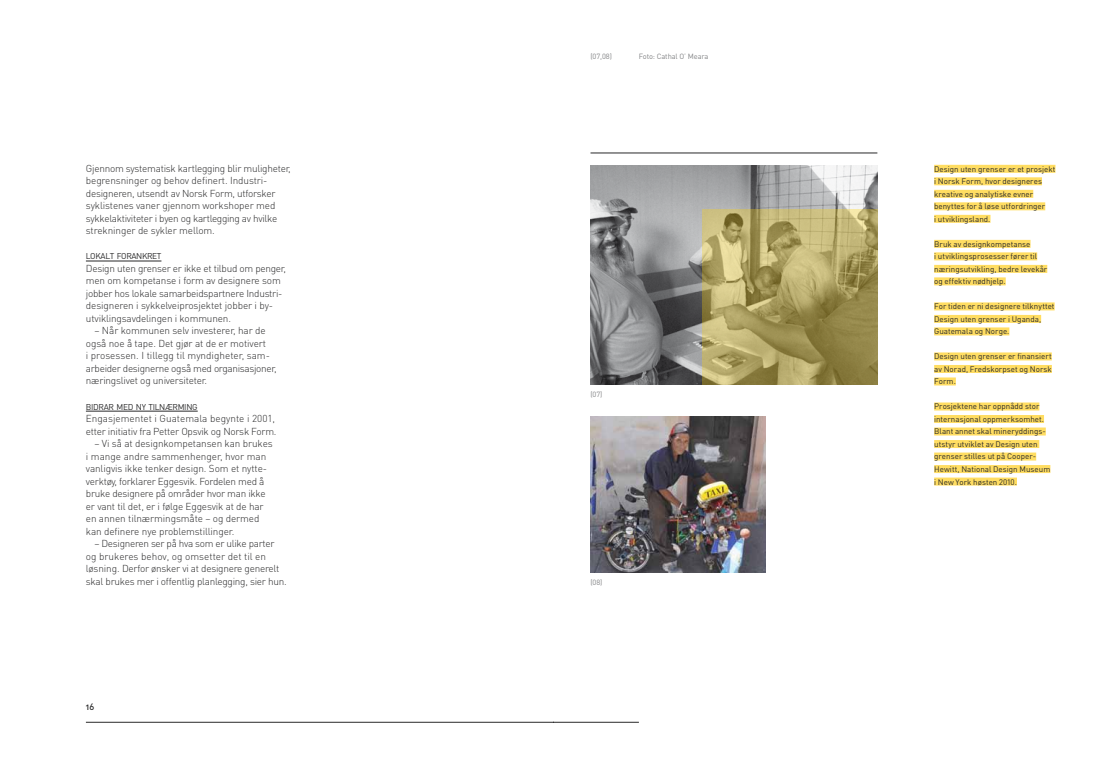
<style>
.page{position:relative;width:1106px;height:766px;background:#fff}
.page>*{position:absolute;margin:0;border:0;box-sizing:border-box;transform-origin:0 0}
.t1{font:300 10px/12.5px "DIN Pro";letter-spacing:-.02em;color:#282829}
.t2{font:500 9px "DIN Pro";color:#282829}
.t3{font:8.4px "DIN Pro";letter-spacing:-.035em;color:#282829}
.t4{font:8px/12.5px "DIN Pro";color:#282829}
.t5{font:7.5px "DIN Pro";letter-spacing:-.015em;color:#838486}
</style>
<div class="page">
<hr style="left:86px;top:721px;width:467px;height:1px;background:#282829">
<hr style="left:553px;top:721px;width:86px;height:1px;background:#282829">
<img style="left:590px;top:416px;width:175px;height:156px">
<hr style="left:86px;top:261px;width:75px;height:1px;background:#282829">
<hr style="left:86px;top:411px;width:112px;height:1px;background:#282829">
<img style="left:590px;top:165px;width:287px;height:219px">
<hr style="left:590px;top:153px;width:287px;height:1px;background:#282829">
<svg style="left:702px;top:209px;width:175px;height:175px;background:#ab9e61"></svg>
<div style="left:934px;top:165px;width:121px;height:8px;background:#ffdd62"></div>
<div style="left:934px;top:177px;width:108px;height:8px;background:#ffdd62"></div>
<div style="left:934px;top:190px;width:99px;height:8px;background:#ffdd62"></div>
<div style="left:934px;top:202px;width:111px;height:8px;background:#ffdd62"></div>
<div style="left:934px;top:215px;width:56px;height:8px;background:#ffdd62"></div>
<div style="left:934px;top:240px;width:96px;height:8px;background:#ffdd62"></div>
<div style="left:934px;top:252px;width:103px;height:8px;background:#ffdd62"></div>
<div style="left:934px;top:265px;width:113px;height:8px;background:#ffdd62"></div>
<div style="left:934px;top:277px;width:71px;height:8px;background:#ffdd62"></div>
<div style="left:934px;top:302px;width:120px;height:8px;background:#ffdd62"></div>
<div style="left:934px;top:315px;width:107px;height:8px;background:#ffdd62"></div>
<div style="left:934px;top:327px;width:75px;height:8px;background:#ffdd62"></div>
<div style="left:934px;top:352px;width:117px;height:8px;background:#ffdd62"></div>
<div style="left:934px;top:365px;width:117px;height:8px;background:#ffdd62"></div>
<div style="left:934px;top:377px;width:21px;height:8px;background:#ffdd62"></div>
<div style="left:934px;top:402px;width:105px;height:8px;background:#ffdd62"></div>
<div style="left:934px;top:415px;width:110px;height:8px;background:#ffdd62"></div>
<div style="left:934px;top:427px;width:111px;height:8px;background:#ffdd62"></div>
<div style="left:934px;top:440px;width:105px;height:8px;background:#ffdd62"></div>
<div style="left:934px;top:452px;width:102px;height:8px;background:#ffdd62"></div>
<div style="left:934px;top:465px;width:116px;height:8px;background:#ffdd62"></div>
<div style="left:934px;top:477px;width:83px;height:8px;background:#ffdd62"></div>
<p class="t1" style="left:86px;top:161px;width:206px">Gjennom systematisk kartlegging blir muligheter, begrensninger og behov definert. Industri&shy;designeren, utsendt av Norsk Form, utforsker syklistenes vaner gjennom workshoper med sykkelaktiviteter i byen og kartlegging av hvilke strekninger de sykler mellom.</p>
<p class="t3" style="left:86px;top:250px;width:77px">LOKALT FORANKRET</p>
<p class="t1" style="left:86px;top:261px;width:202px">Design uten grenser er ikke et tilbud om penger, men om kompetanse i form av designere som jobber hos lokale samarbeidspartnere Industri&shy;designeren i sykkelveiprosjektet jobber i by&shy;utviklingsavdelingen i kommunen.</p>
<p class="t1" style="left:86px;top:324px;width:192px;text-indent:8px">– Når kommunen selv investerer, har de også noe å tape. Det gjør at de er motivert<br>i prosessen. I tillegg til myndigheter, sam&shy;arbeider designerne også med organisasjoner, næringslivet og universiteter.</p>
<p class="t3" style="left:86px;top:400px;width:113px">BIDRAR MED NY TILNÆRMING</p>
<p class="t1" style="left:86px;top:411px;width:192px">Engasjementet i Guatemala begynte i 2001, etter initiativ fra Petter Opsvik og Norsk Form.</p>
<p class="t1" style="left:86px;top:436px;width:188px;text-indent:8px">– Vi så at designkompetansen kan brukes i mange andre sammenhenger, hvor man vanligvis ikke tenker design. Som et nytte&shy;verktøy, forklarer Eggesvik. Fordelen med å bruke designere på områder hvor man ikke er vant til det, er i følge Eggesvik at de har en annen tilnærmingsmåte – og dermed kan definere nye problemstillinger.</p>
<p class="t1" style="left:86px;top:536px;width:202px;text-indent:8px">– Designeren ser på hva som er ulike parter og brukeres behov, og omsetter det til en løsning. Derfor ønsker vi at designere generelt skal brukes mer i offentlig planlegging, sier hun.</p>
<p class="t2" style="left:86px;top:700px;width:10px">16</p>
<p class="t5" style="left:590px;top:51px;width:23px">(07,08)</p>
<p class="t5" style="left:639px;top:51px;width:71px">Foto: Cathal O’ Meara</p>
<p class="t5" style="left:590px;top:389px;width:13px">(07)</p>
<p class="t5" style="left:590px;top:576px;width:13px">(08)</p>
<p class="t4" style="left:934px;top:162px;width:123px">Design uten grenser er et prosjekt i Norsk Form, hvor designeres kreative og analytiske evner benyttes for å løse utfordringer<br>i utviklingsland.</p>
<p class="t4" style="left:934px;top:237px;width:115px">Bruk av designkompetanse<br>i utviklingsprosesser fører til næringsutvikling, bedre levekår og effektiv nødhjelp.</p>
<p class="t4" style="left:934px;top:300px;width:122px">For tiden er ni designere tilknyttet<br>Design uten grenser i Uganda,<br>Guatemala og Norge.</p>
<p class="t4" style="left:934px;top:350px;width:119px;text-align:justify">Design uten grenser er finansiert av Norad, Fredskorpset og Norsk Form.</p>
<p class="t4" style="left:934px;top:400px;width:118px">Prosjektene har oppnådd stor internasjonal oppmerksomhet.<br>Blant annet skal mineryddings&shy;utstyr utviklet av Design uten grenser stilles ut på Cooper-<br>Hewitt, National Design Museum i New York høsten 2010.</p>
</div>
